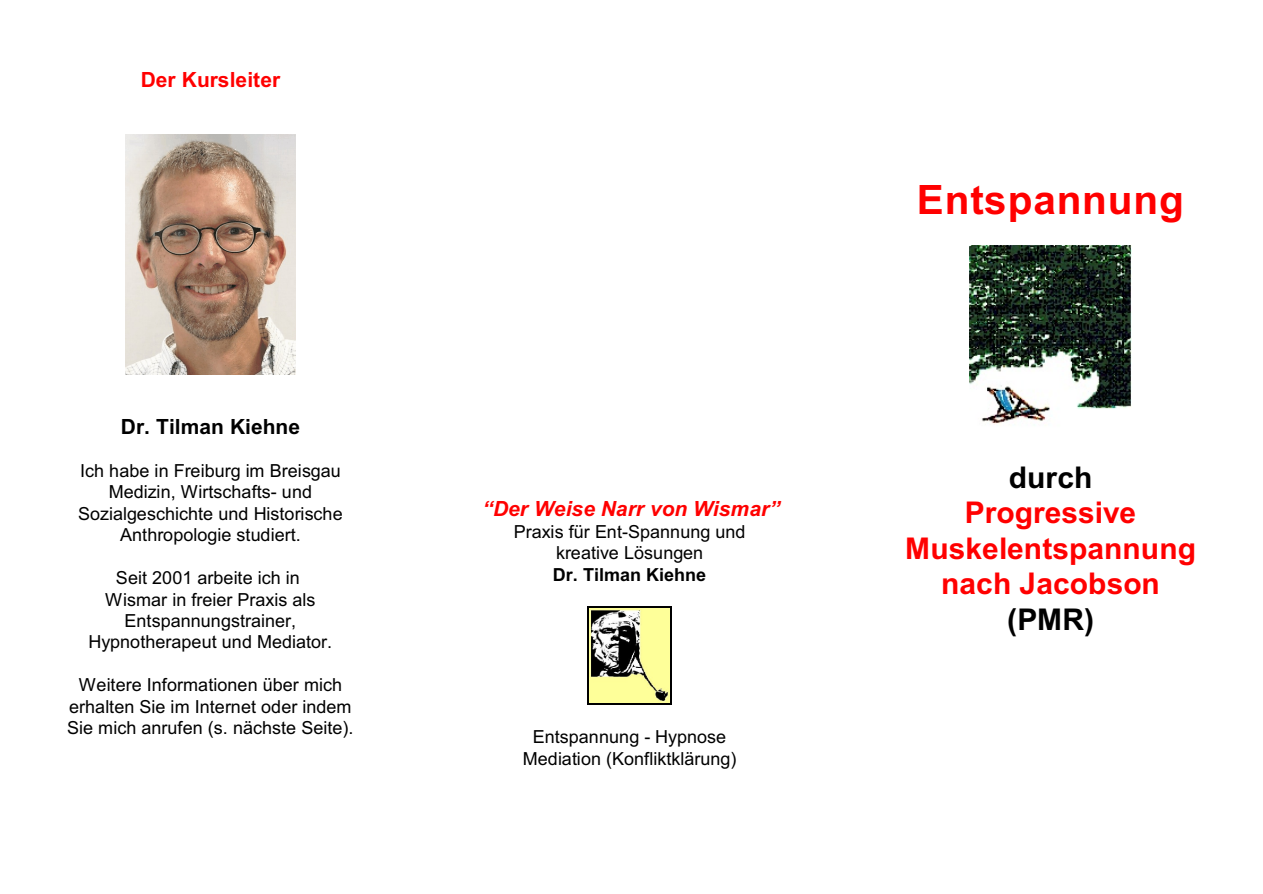
<style>
.page{position:relative;width:1263px;height:894px;background:#fff}
.page>*{position:absolute;margin:0;border:0;box-sizing:border-box;transform-origin:0 0}
.t1{font:700 40.5px "Arial";letter-spacing:.02em;color:#f00}
.t2{font:700 30px/35.4px "Arial";letter-spacing:.005em;color:#f00;text-align:center}
.t3{font:700 30px "Arial";letter-spacing:.005em;color:#000}
.t4{font:italic 700 21px "Arial";color:#f00}
.t5{font:700 21px "Arial";color:#000}
.t6{font:700 21px "Arial";letter-spacing:.005em;color:#f00}
.t7{font:18px/21.5px "Arial";color:#000;text-align:center}
.t8{font:700 18px "Arial";color:#000}
</style>
<div class="page">
<img style="left:125px;top:135px;width:171px;height:239px">
<img style="left:589px;top:607px;width:82px;height:96px">
<hr style="left:587px;top:606px;width:1px;height:98px;background:#000">
<hr style="left:671px;top:606px;width:1px;height:98px;background:#000">
<hr style="left:587px;top:606px;width:85px;height:1px;background:#000">
<hr style="left:587px;top:703px;width:85px;height:2px;background:#000">
<img style="left:970px;top:245px;width:162px;height:179px">
<p class="t6" style="left:141px;top:72px;width:141px">Der Kursleiter</p>
<p class="t5" style="left:121px;top:418px;width:181px">Dr. Tilman Kiehne</p>
<p class="t7" style="left:78px;top:462px;width:266px">Ich habe in Freiburg im Breisgau<br>Medizin, Wirtschafts- und<br>Sozialgeschichte und Historische<br>Anthropologie studiert.</p>
<p class="t7" style="left:88px;top:569px;width:245px">Seit 2001 arbeite ich in<br>Wismar in freier Praxis als<br>Entspannungstrainer,<br>Hypnotherapeut und Mediator.</p>
<p class="t7" style="left:67px;top:676px;width:288px">Weitere Informationen über mich erhalten Sie im Internet oder indem<br>Sie mich anrufen (s. nächste Seite).</p>
<p class="t4" style="left:482px;top:500px;width:299px">“Der Weise Narr von Wismar”</p>
<p class="t7" style="left:514px;top:522px;width:233px">Praxis für Ent-Spannung und kreative Lösungen</p>
<p class="t8" style="left:553px;top:567px;width:155px">Dr. Tilman Kiehne</p>
<p class="t7" style="left:523px;top:728px;width:215px">Entspannung - Hypnose<br>Mediation (Konfliktklärung)</p>
<h1 class="t1" style="left:917px;top:185px;width:268px">Entspannung</h1>
<h2 class="t3" style="left:1009px;top:466px;width:85px">durch</h2>
<h2 class="t2" style="left:905px;top:498px;width:292px">Progressive<br>Muskelentspannung nach Jacobson</h2>
<h2 class="t3" style="left:1007px;top:608px;width:88px">(PMR)</h2>
</div>
